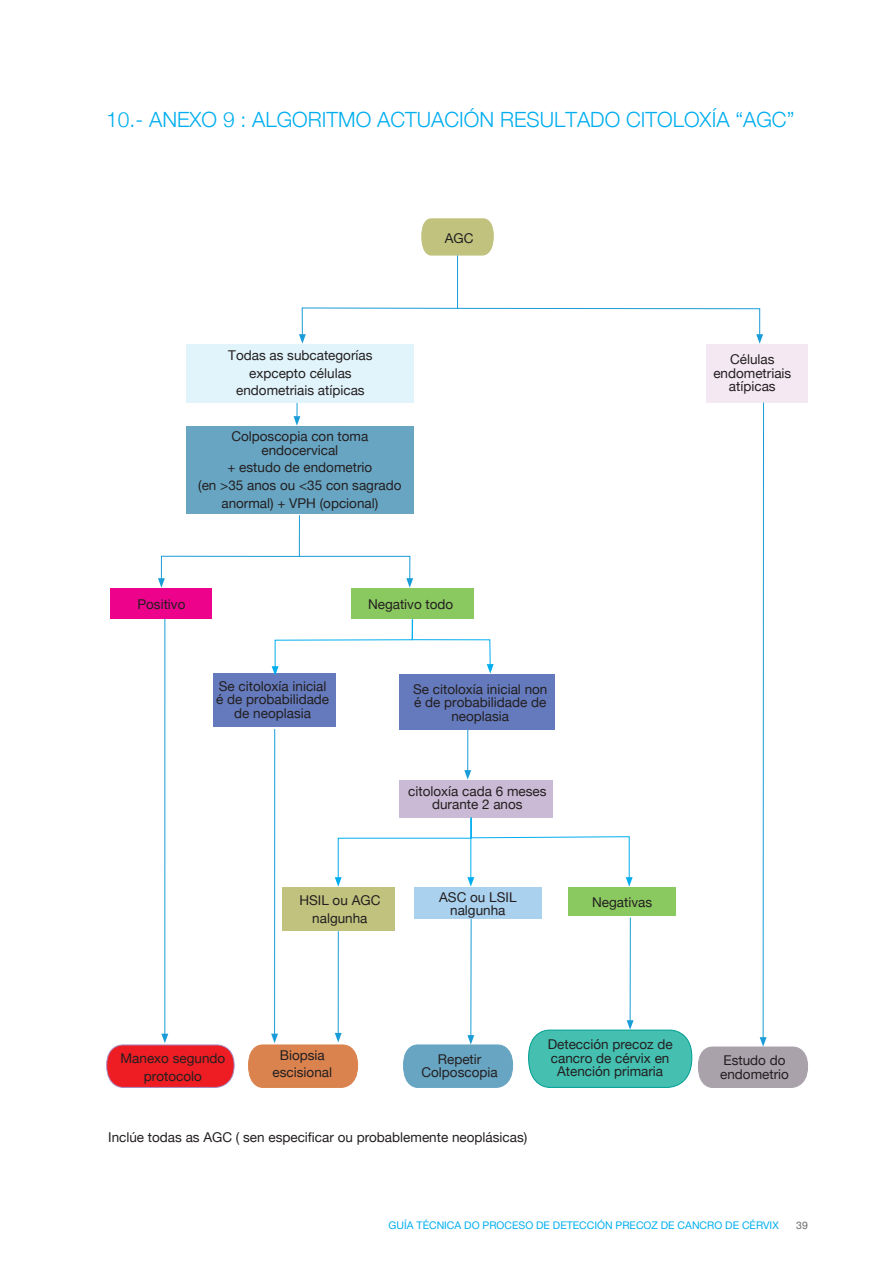
<style>
.page{position:relative;width:893px;height:1263px;background:#fff}
.page>*{position:absolute;margin:0;border:0;box-sizing:border-box;transform-origin:0 0}
.t1{font:300 21px "Helvetica Neuelight";color:#00aeef}
.t2{font:13.5px/13.5px "Helvetica Neue";color:#231f20;text-align:center}
.t3{font:10.5px "Helvetica Neue";color:#00aeef}
.t4{font:10.5px "Helvetica Neue";color:#6c6d70}
</style>
<div class="page">
<svg style="left:299px;top:218px;width:464px;height:126px"></svg>
<svg style="left:293px;top:402px;width:7px;height:24px"></svg>
<div style="left:187px;top:344px;width:227px;height:58px;background:#e1f4fc"></div>
<div style="left:706px;top:344px;width:101px;height:58px;background:#f4e8f2"></div>
<div style="left:187px;top:426px;width:227px;height:88px;background:#68a5c2"></div>
<div style="left:111px;top:588px;width:101px;height:30px;background:#ed028c"></div>
<hr style="left:763px;top:403px;width:1px;height:636px;background:#1a9cd8">
<svg style="left:158px;top:515px;width:255px;height:73px"></svg>
<hr style="left:164px;top:619px;width:1px;height:417px;background:#1a9cd8">
<div style="left:400px;top:674px;width:155px;height:55px;background:#657abc"></div>
<div style="left:351px;top:588px;width:122px;height:31px;background:#8ac860"></div>
<div style="left:568px;top:887px;width:108px;height:28px;background:#8ac860"></div>
<div style="left:282px;top:888px;width:112px;height:43px;background:#c0c27e"></div>
<div style="left:414px;top:887px;width:128px;height:32px;background:#aad1ee"></div>
<div style="left:213px;top:673px;width:122px;height:53px;background:#657abc"></div>
<div style="left:400px;top:780px;width:153px;height:37px;background:#cbbad5"></div>
<hr style="left:274px;top:729px;width:1px;height:307px;background:#1a9cd8">
<hr style="left:467px;top:729px;width:1px;height:43px;background:#1a9cd8">
<svg style="left:464px;top:770px;width:7px;height:10px"></svg>
<hr style="left:338px;top:931px;width:1px;height:104px;background:#1a9cd8">
<hr style="left:470px;top:919px;width:1px;height:118px;background:#1a9cd8">
<hr style="left:630px;top:917px;width:1px;height:106px;background:#1a9cd8">
<svg style="left:272px;top:618px;width:222px;height:58px"></svg>
<svg style="left:335px;top:817px;width:298px;height:70px"></svg>
<svg style="left:106px;top:1034px;width:129px;height:54px"></svg>
<svg style="left:248px;top:1033px;width:110px;height:55px"></svg>
<svg style="left:403px;top:1035px;width:110px;height:53px"></svg>
<svg style="left:528px;top:1020px;width:280px;height:68px"></svg>
<h1 class="t1" style="left:106px;top:107px;width:690px">10.- ANEXO 9 : ALGORITMO ACTUACIÓN RESULTADO CITOLOXÍA “AGC”</h1>
<p class="t2" style="left:445px;top:231px;width:30px">AGC</p>
<p class="t2" style="left:228px;top:346px;width:146px;line-height:17.7px">Todas as subcategorías expcepto células endometriais atípicas</p>
<p class="t2" style="left:713px;top:352px;width:80px">Células endometriais atípicas</p>
<p class="t2" style="left:231px;top:429px;width:139px">Colposcopia con toma endocervical</p>
<p class="t2" style="left:198px;top:458px;width:205px;line-height:17.7px">+ estudo de endometrio<br>(en &gt;35 anos ou &lt;35 con sagrado anormal) + VPH (opcional)</p>
<p class="t2" style="left:137px;top:597px;width:49px">Positivo</p>
<p class="t2" style="left:216px;top:679px;width:115px">Se citoloxía inicial é de probabilidade de neoplasia</p>
<p class="t2" style="left:368px;top:597px;width:87px">Negativo todo</p>
<p class="t2" style="left:413px;top:682px;width:136px">Se citoloxía inicial non é de probabilidade de neoplasia</p>
<p class="t2" style="left:408px;top:784px;width:140px">citoloxía cada 6 meses durante 2 anos</p>
<p class="t2" style="left:439px;top:890px;width:79px">ASC ou LSIL nalgunha</p>
<p class="t2" style="left:299px;top:893px;width:82px">HSIL ou AGC</p>
<p class="t2" style="left:592px;top:895px;width:61px">Negativas</p>
<p class="t2" style="left:312px;top:911px;width:57px">nalgunha</p>
<p class="t2" style="left:121px;top:1049px;width:106px;line-height:17.7px">Manexo segundo protocolo</p>
<p class="t2" style="left:273px;top:1046px;width:61px;line-height:17.7px">Biopsia escisional</p>
<p class="t2" style="left:421px;top:1052px;width:78px">Repetir<br>Colposcopia</p>
<p class="t2" style="left:108px;top:1130px;width:421px">Inclúe todas as AGC ( sen especificar ou probablemente neoplásicas)</p>
<p class="t2" style="left:548px;top:1037px;width:126px">Detección precoz de cancro de cérvix en<br>Atención primaria</p>
<p class="t2" style="left:720px;top:1053px;width:70px;text-align:left">Estudo do endometrio</p>
<p class="t3" style="left:389px;top:1219px;width:392px">GUÍA TÉCNICA DO PROCESO DE DETECCIÓN PRECOZ DE CANCRO DE CÉRVIX</p>
<p class="t4" style="left:796px;top:1219px;width:13px">39</p>
</div>
